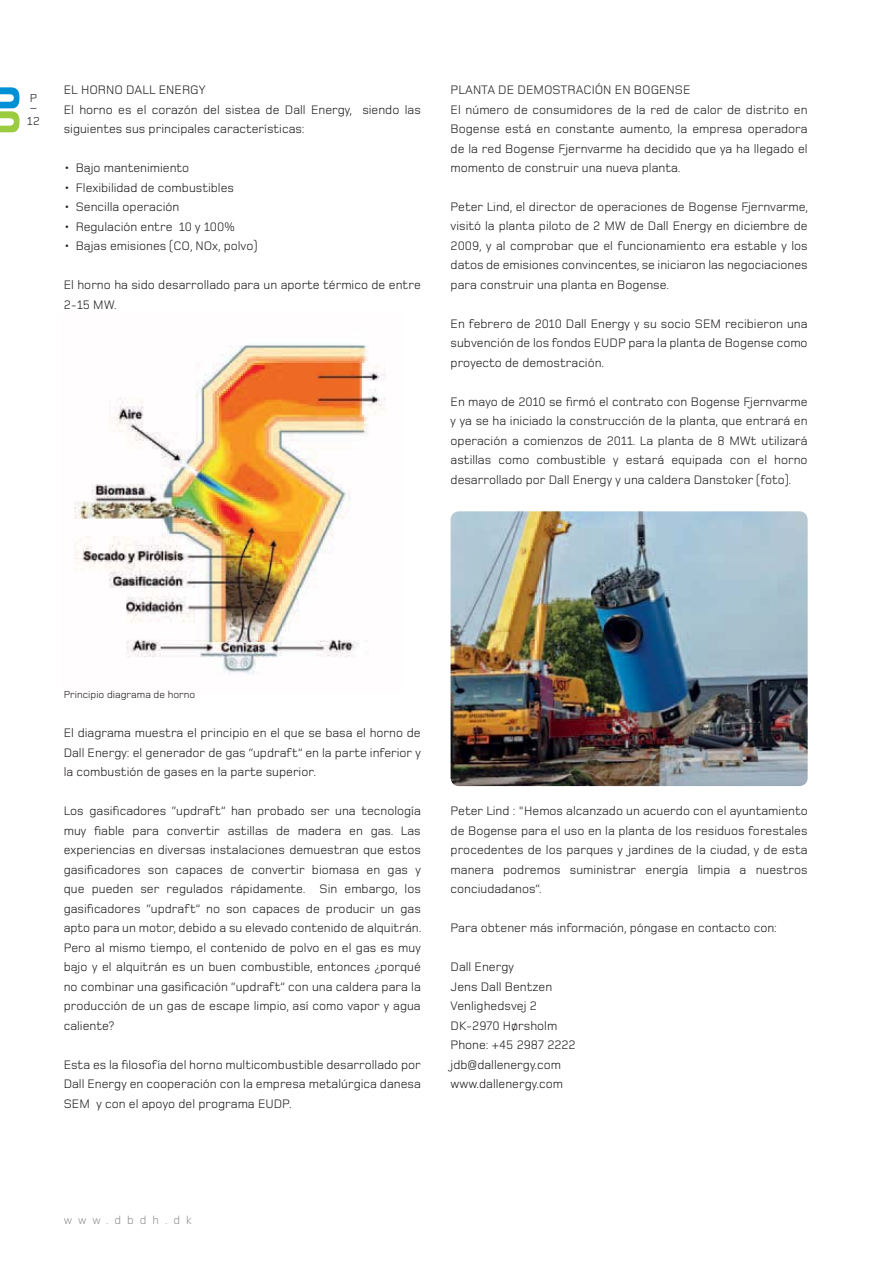
<style>
.page{position:relative;width:893px;height:1263px;background:#fff}
.page>*{position:absolute;margin:0;border:0;box-sizing:border-box;transform-origin:0 0}
.t1{font:12.75px/19.5px "Foundry Monoline";color:#231f20;text-align:justify}
.t2{font:12px "Foundry Monoline";letter-spacing:.5em;color:#939598}
.t3{font:12px/21px "Foundry Monoline";color:#231f20}
.t4{font:10.5px "Foundry Monoline";color:#231f20}
</style>
<div class="page">
<img style="left:74px;top:344px;width:312px;height:330px">
<svg style="left:0;top:87px;width:19px;height:45px"></svg>
<img style="left:451px;top:511px;width:357px;height:275px;border-radius:8px">
<p class="t3" style="left:27px;top:90px;width:14px">P_<br>12</p>
<p class="t1" style="left:64px;top:81px;width:359px;text-align:left">EL HORNO DALL ENERGY<br>El horno es el corazón del sistea de Dall Energy, siendo las siguientes sus principales características:</p>
<p class="t1" style="left:64px;top:159px;width:127px">• Bajo mantenimiento</p>
<p class="t1" style="left:64px;top:179px;width:172px">• Flexibilidad de combustibles</p>
<p class="t1" style="left:64px;top:198px;width:117px">• Sencilla operación</p>
<p class="t1" style="left:64px;top:218px;width:173px">• Regulación entre 10 y 100%</p>
<p class="t1" style="left:64px;top:237px;width:195px">• Bajas emisiones (CO, NOx, polvo)</p>
<p class="t1" style="left:64px;top:276px;width:359px">El horno ha sido desarrollado para un aporte térmico de entre<br>2-15 MW.</p>
<p class="t1" style="left:451px;top:81px;width:359px;text-align:left">PLANTA DE DEMOSTRACIÓN EN BOGENSE<br>El número de consumidores de la red de calor de distrito en Bogense está en constante aumento, la empresa operadora de la red Bogense Fjernvarme ha decidido que ya ha llegado el momento de construir una nueva planta.</p>
<p class="t1" style="left:451px;top:198px;width:359px">Peter Lind, el director de operaciones de Bogense Fjernvarme, visitó la planta piloto de 2 MW de Dall Energy en diciembre de 2009, y al comprobar que el funcionamiento era estable y los datos de emisiones convincentes, se iniciaron las negociaciones para construir una planta en Bogense.</p>
<p class="t1" style="left:451px;top:315px;width:359px">En febrero de 2010 Dall Energy y su socio SEM recibieron una subvención de los fondos EUDP para la planta de Bogense como proyecto de demostración.</p>
<p class="t1" style="left:451px;top:393px;width:359px">En mayo de 2010 se firmó el contrato con Bogense Fjernvarme y ya se ha iniciado la construcción de la planta, que entrará en operación a comienzos de 2011. La planta de 8 MWt utilizará astillas como combustible y estará equipada con el horno desarrollado por Dall Energy y una caldera Danstoker (foto).</p>
<p class="t4" style="left:64px;top:691px;width:133px">Principio diagrama de horno</p>
<p class="t1" style="left:64px;top:724px;width:358px">El diagrama muestra el principio en el que se basa el horno de Dall Energy: el generador de gas “updraft” en la parte inferior y la combustión de gases en la parte superior.</p>
<p class="t1" style="left:64px;top:802px;width:359px">Los gasificadores “updraft” han probado ser una tecnología muy fiable para convertir astillas de madera en gas. Las experiencias en diversas instalaciones demuestran que estos gasificadores son capaces de convertir biomasa en gas y que pueden ser regulados rápidamente. Sin embargo, los gasificadores “updraft” no son capaces de producir un gas apto para un motor, debido a su elevado contenido de alquitrán.<br>Pero al mismo tiempo, el contenido de polvo en el gas es muy bajo y el alquitrán es un buen combustible, entonces ¿porqué no combinar una gasificación “updraft” con una caldera para la producción de un gas de escape limpio, así como vapor y agua caliente?</p>
<p class="t1" style="left:64px;top:1056px;width:359px">Esta es la filosofía del horno multicombustible desarrollado por Dall Energy en cooperación con la empresa metalúrgica danesa SEM y con el apoyo del programa EUDP.</p>
<p class="t1" style="left:451px;top:802px;width:359px">Peter Lind : "Hemos alcanzado un acuerdo con el ayuntamiento de Bogense para el uso en la planta de los residuos forestales procedentes de los parques y jardines de la ciudad, y de esta manera podremos suministrar energía limpia a nuestros conciudadanos”.</p>
<p class="t1" style="left:451px;top:919px;width:328px">Para obtener más información, póngase en contacto con:</p>
<p class="t1" style="left:451px;top:958px;width:127px;text-align:left">Dall Energy<br>Jens Dall Bentzen<br>Venlighedsvej 2<br>DK-2970 Hørsholm<br>Phone: +45 2987 2222 jdb@dallenergy.com www.dallenergy.com</p>
<p class="t2" style="left:64px;top:1216px;width:130px">www.dbdh.dk</p>
</div>
